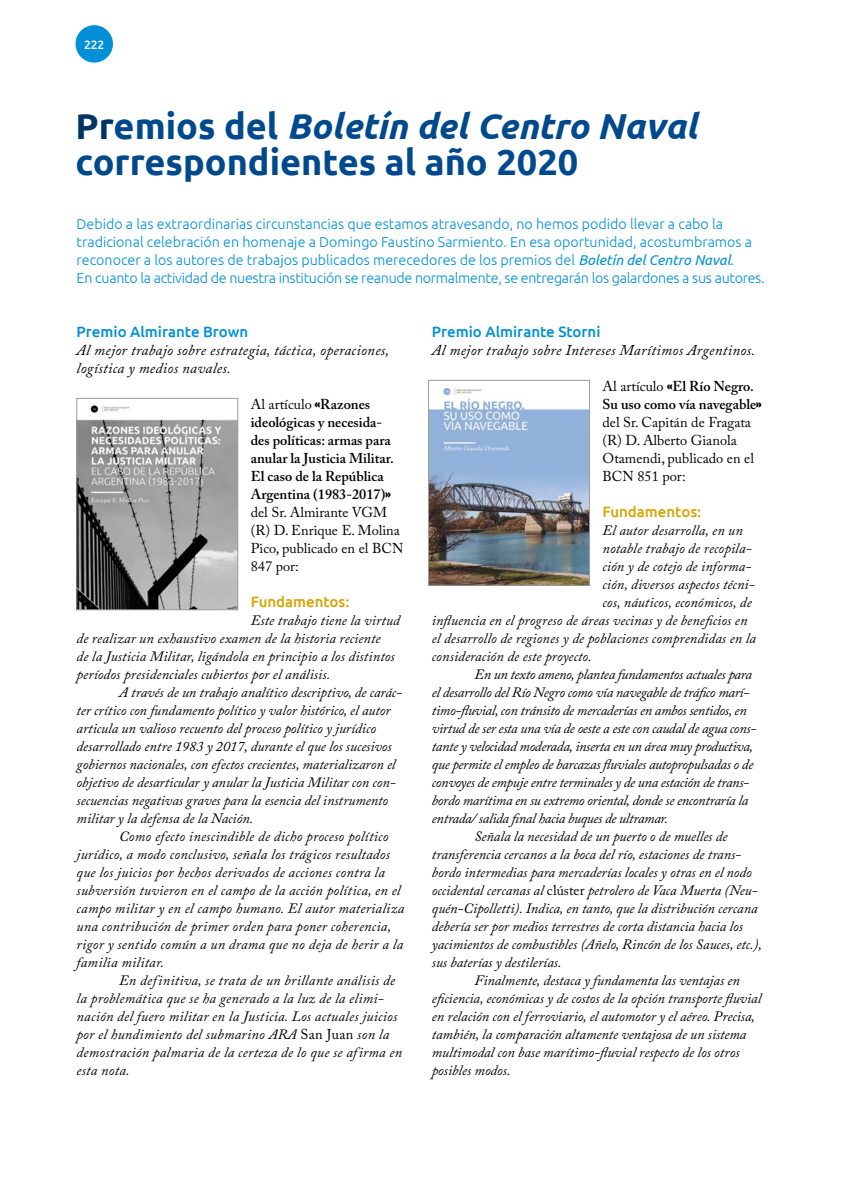
<style>
.page{position:relative;width:851px;height:1191px;background:#fff}
.page>*{position:absolute;margin:0;border:0;box-sizing:border-box;transform-origin:0 0}
.t1{font:700 36px/36px "Ubuntu";color:#00498d}
.t2{font:italic 15px/18px "Adobe Caslon Pro";letter-spacing:.02em;color:#000}
.t3{font:500 15px "Ubuntu";color:#0090d7}
.t4{font:500 15px "Ubuntu";color:#d4a504}
.t5{font:italic 14.25px/18px "Adobe Caslon Pro";color:#000}
.t6{font:italic 14.25px/18px "Adobe Caslon Pro";letter-spacing:.02em;color:#000}
.t7{font:italic 14.25px "Adobe Caslon Pro";letter-spacing:-.02em;color:#000}
.t8{font:300 14.25px/18px "Ubuntu";color:#0090d7}
.t9{font:600 14.25px/18px "Adobe Caslon Pro";color:#000}
.t10{font:14.25px/18px "Adobe Caslon Pro";color:#000}
.t11{font:500 12px "Ubuntu";color:#fff}
.s1{color:#003466}
.s2{font-style:italic}
.s3{font-weight:400;font-style:italic}
.s4{font-weight:400}
.s5{font-family:"Akzidenz Grotesk BQ";font-weight:800}
.s6{font-style:normal}
.s7{font-weight:600}
</style>
<div class="page">
<div style="left:75px;top:25px;width:38px;height:38px;background:#0090d7;border-radius:50%"></div>
<img style="left:79px;top:405px;width:157px;height:203px">
<div style="left:77px;top:398px;width:161px;height:212px;border:1px solid #9d9d9c"></div>
<img style="left:430px;top:388px;width:157px;height:195px">
<div style="left:428px;top:380px;width:161px;height:205px;border:1px solid #9d9d9c"></div>
<p class="t11" style="left:84px;top:37px;width:22px">222</p>
<h1 class="t1" style="left:76px;top:107px;width:623px"><span class="s1">Pr</span>emios del <span class="s2">Boletín del Centro Naval </span>correspondientes al año 2020</h1>
<p class="t8" style="left:77px;top:214px;width:689px">Debido a las extraordinarias circunstancias que estamos atravesando, no hemos podido llevar a cabo la tradicional celebración en homenaje a Domingo Faustino Sarmiento. En esa oportunidad, acostumbramos a reconocer a los autores de trabajos publicados merecedores de los premios del <span class="s3">Boletín del Centro Naval</span>.<br>En cuanto la actividad de nuestra institución se reanude normalmente, se entregarán los galardones a sus autores.</p>
<p class="t3" style="left:77px;top:322px;width:173px">Premio Almirante Brown</p>
<p class="t2" style="left:77px;top:341px;width:314px">Al mejor trabajo sobre estrategia, táctica, operaciones, logística y medios navales.</p>
<p class="t9" style="left:251px;top:395px;width:154px"><span class="s4">Al artículo</span> <span class="s5">«</span>Razones ideológicas y necesida&shy;des políticas: armas para anular la Justicia Militar.<br>El caso de la República<br>Argentina (1983-2017)<span class="s5">» </span><span class="s4">del Sr. Almirante VGM (R) D. Enrique E. Molina<br>Pico, publicado en el BCN<br>847 por:</span></p>
<p class="t4" style="left:251px;top:592px;width:100px">Fundamentos:</p>
<p class="t5" style="left:77px;top:611px;width:325px;text-indent:174px">Este trabajo tiene la virtud de realizar un exhaustivo examen de la historia reciente<br>de la Justicia Militar, ligándola en principio a los distintos períodos presidenciales cubiertos por el análisis.</p>
<p class="t5" style="left:77px;top:683px;width:327px;text-indent:43px">A través de un trabajo analítico descriptivo, de carác&shy;ter crítico con fundamento político y valor histórico, el autor articula un valioso recuento del proceso político y jurídico desarrollado entre 1983 y 2017, durante el que los sucesivos gobiernos nacionales, con efectos crecientes, materializaron el objetivo de desarticular y anular la Justicia Militar con con&shy;secuencias negativas graves para la esencia del instrumento militar y la defensa de la Nación.</p>
<p class="t6" style="left:77px;top:827px;width:329px;text-indent:43px">Como efecto inescindible de dicho proceso político jurídico, a modo conclusivo, señala los trágicos resultados que los juicios por hechos derivados de acciones contra la subversión tuvieron en el campo de la acción política, en el campo militar y en el campo humano. El autor materializa una contribución de primer orden para poner coherencia, rigor y sentido común a un drama que no deja de herir a la familia militar.</p>
<p class="t6" style="left:77px;top:971px;width:327px;text-indent:43px">En definitiva, se trata de un brillante análisis de la problemática que se ha generado a la luz de la elimi&shy;nación del fuero militar en la Justicia. Los actuales juicios por el hundimiento del submarino ARA <span class="s6">San Juan</span> son la demostración palmaria de la certeza de lo que se afirma en esta nota.</p>
<p class="t3" style="left:432px;top:322px;width:170px">Premio Almirante Storni</p>
<p class="t2" style="left:432px;top:341px;width:325px">Al mejor trabajo sobre Intereses Marítimos Argentinos.</p>
<p class="t10" style="left:602px;top:377px;width:161px">Al artículo <span class="s5">«</span><span class="s7">El Río Negro.<br>Su uso como vía navegable</span><span class="s5">» </span>del Sr. Capitán de Fragata (R) D. Alberto Gianola<br>Otamendi, publicado en el<br>BCN 851 por:</p>
<p class="t4" style="left:602px;top:502px;width:100px">Fundamentos:</p>
<p class="t5" style="left:602px;top:521px;width:142px">El autor desarrolla, en un</p>
<p class="t5" style="left:602px;top:539px;width:151px">notable trabajo de recopila-</p>
<p class="t5" style="left:602px;top:557px;width:150px">ción y de cotejo de informa-</p>
<p class="t5" style="left:602px;top:575px;width:154px">ción, diversos aspectos técni-</p>
<p class="t5" style="left:602px;top:593px;width:151px">cos, náuticos, económicos, de</p>
<p class="t5" style="left:432px;top:611px;width:317px">influencia en el progreso de áreas vecinas y de beneficios en</p>
<p class="t5" style="left:432px;top:629px;width:325px">el desarrollo de regiones y de poblaciones comprendidas en la</p>
<p class="t5" style="left:432px;top:647px;width:161px">consideración de este proyecto.</p>
<p class="t7" style="left:474px;top:665px;width:279px">En un texto ameno, plantea fundamentos actuales para</p>
<p class="t7" style="left:432px;top:683px;width:319px">el desarrollo del Río Negro como vía navegable de tráfico marí-</p>
<p class="t7" style="left:432px;top:701px;width:316px">timo-fluvial, con tránsito de mercaderías en ambos sentidos, en</p>
<p class="t7" style="left:432px;top:719px;width:326px">virtud de ser esta una vía de oeste a este con caudal de agua cons-</p>
<p class="t7" style="left:432px;top:737px;width:323px">tante y velocidad moderada, inserta en un área muy productiva,</p>
<p class="t7" style="left:432px;top:755px;width:323px">que permite el empleo de barcazas fluviales autopropulsadas o de</p>
<p class="t7" style="left:432px;top:773px;width:319px">convoyes de empuje entre terminales y de una estación de trans-</p>
<p class="t7" style="left:432px;top:791px;width:318px">bordo marítima en su extremo oriental, donde se encontraría la</p>
<p class="t7" style="left:432px;top:809px;width:238px">entrada/ salida final hacia buques de ultramar.</p>
<p class="t5" style="left:474px;top:827px;width:254px">Señala la necesidad de un puerto o de muelles de</p>
<p class="t5" style="left:432px;top:845px;width:311px">transferencia cercanos a la boca del río, estaciones de trans-</p>
<p class="t5" style="left:432px;top:863px;width:321px">bordo intermedias para mercaderías locales y otras en el nodo</p>
<p class="t5" style="left:432px;top:881px;width:327px">occidental cercanas al <span class="s6">clúster</span> petrolero de Vaca Muerta (Neu-</p>
<p class="t5" style="left:432px;top:899px;width:327px">quén-Cipolletti). Indica, en tanto, que la distribución cercana</p>
<p class="t5" style="left:432px;top:917px;width:312px">debería ser por medios terrestres de corta distancia hacia los</p>
<p class="t5" style="left:432px;top:935px;width:331px">yacimientos de combustibles (Añelo, Rincón de los Sauces, etc.),</p>
<p class="t5" style="left:432px;top:953px;width:131px">sus baterías y destilerías.</p>
<p class="t5" style="left:474px;top:971px;width:267px">Finalmente, destaca y fundamenta las ventajas en</p>
<p class="t5" style="left:432px;top:989px;width:331px">eficiencia, económicas y de costos de la opción transporte fluvial</p>
<p class="t5" style="left:432px;top:1007px;width:325px">en relación con el ferroviario, el automotor y el aéreo. Precisa,</p>
<p class="t5" style="left:432px;top:1025px;width:316px">también, la comparación altamente ventajosa de un sistema</p>
<p class="t5" style="left:432px;top:1043px;width:309px">multimodal con base marítimo-fluvial respecto de los otros</p>
<p class="t5" style="left:432px;top:1061px;width:80px">posibles modos.</p>
</div>
